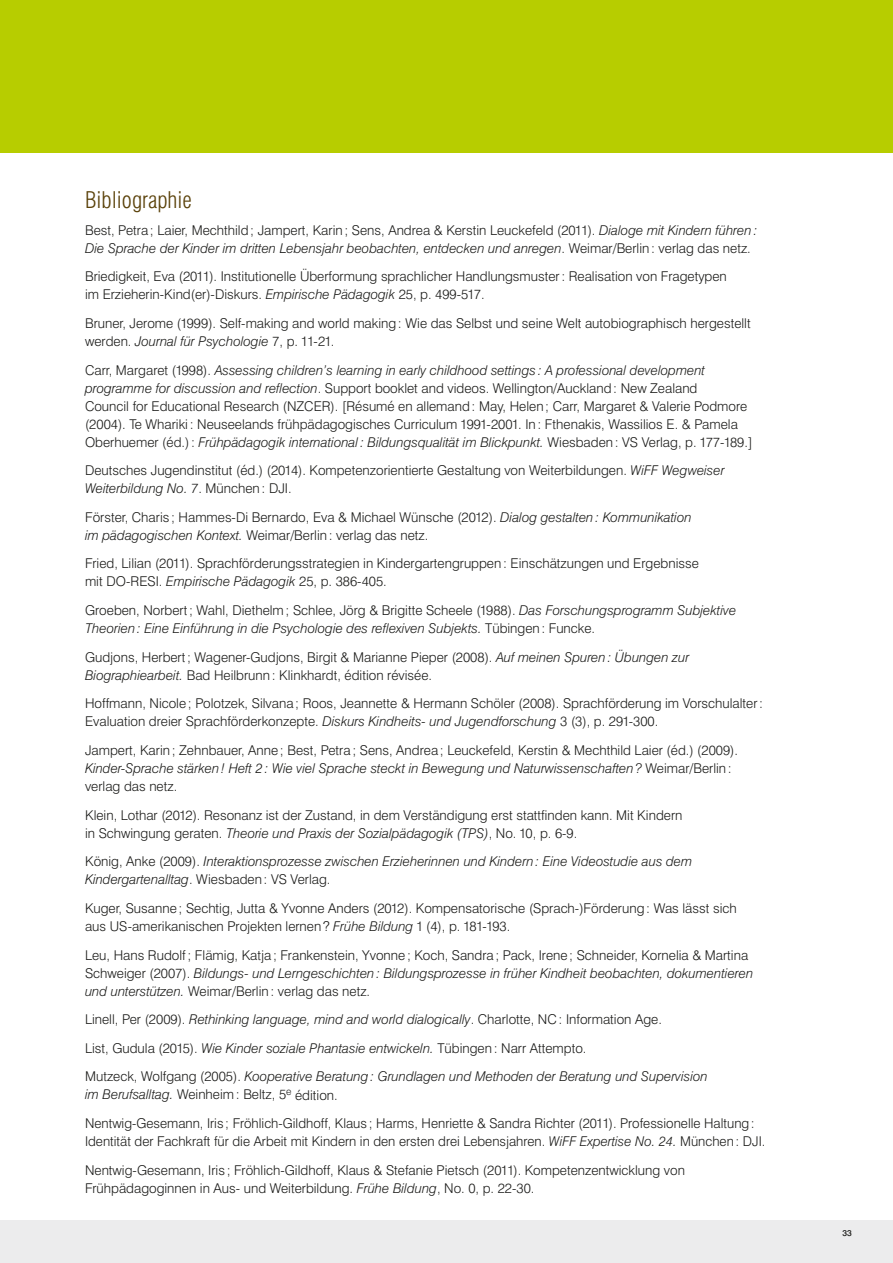
<style>
.page{position:relative;width:893px;height:1263px;background:#fff}
.page>*{position:absolute;margin:0;border:0;box-sizing:border-box;transform-origin:0 0}
.t1{font:300 condensed 22.65px "Swiss 721 BT";color:#5a4109}
.t2{font:300 13.5px/18px "Swiss 721 BT";color:#1a1a18}
.t3{font:italic 300 13.5px/18px "Swiss 721 BT";color:#1a1a18}
.t4{font:500 8.55px "Swiss 721 BT";color:#1a1a18}
.s1{font-style:italic}
.s2{font-style:normal}
</style>
<div class="page">
<div style="left:0;top:1220px;width:893px;height:43px;background:#ececed"></div>
<div style="left:0;top:0;width:893px;height:153px;background:#b7cd00"></div>
<h1 class="t1" style="left:85px;top:186px;width:108px">Bibliographie</h1>
<p class="t2" style="left:85px;top:221px;width:674px">Best, Petra; Laier, Mechthild; Jampert, Karin; Sens, Andrea &amp; Kerstin Leuckefeld (2011). <span class="s1">Dialoge mit Kindern führen:<br>Die Sprache der Kinder im dritten Lebensjahr beobachten, entdecken und anregen</span>. Weimar/Berlin: verlag das netz.</p>
<p class="t2" style="left:85px;top:267px;width:643px">Briedigkeit, Eva (2011). Institutionelle Überformung sprachlicher Handlungsmuster: Realisation von Fragetypen im Erzieherin-Kind(er)-Diskurs. <span class="s1">Empirische Pädagogik</span> 25, p. 499-517.</p>
<p class="t2" style="left:85px;top:314px;width:667px">Bruner, Jerome (1999). Self-making and world making: Wie das Selbst und seine Welt autobiographisch hergestellt werden. <span class="s1">Journal für Psychologie</span> 7, p. 11-21.</p>
<p class="t2" style="left:85px;top:361px;width:669px">Carr, Margaret (1998). <span class="s1">Assessing children’s learning in early childhood settings : A professional development programme for discussion and reflection</span>. Support booklet and videos. Wellington/Auckland: New Zealand<br>Council for Educational Research (NZCER). [Résumé en allemand: May, Helen; Carr, Margaret &amp; Valerie Podmore (2004). Te Whariki: Neuseelands frühpädagogisches Curriculum 1991-2001. In: Fthenakis, Wassilios E. &amp; Pamela Oberhuemer (éd.): <span class="s1">Frühpädagogik international: Bildungsqualität im Blickpunkt.</span> Wiesbaden: VS Verlag, p. 177-189.]</p>
<p class="t2" style="left:85px;top:461px;width:641px">Deutsches Jugendinstitut (éd.) (2014). Kompetenzorientierte Gestaltung von Weiterbildungen. <span class="s1">WiFF Wegweiser<br>Weiterbildung No. 7</span>. München: DJI.</p>
<p class="t2" style="left:85px;top:508px;width:608px">Förster, Charis ; Hammes-Di Bernardo, Eva &amp; Michael Wünsche (2012). <span class="s1">Dialog gestalten: Kommunikation im pädagogischen Kontext.</span> Weimar/Berlin: verlag das netz.</p>
<p class="t2" style="left:85px;top:555px;width:615px">Fried, Lilian (2011). Sprachförderungsstrategien in Kindergartengruppen: Einschätzungen und Ergebnisse mit DO-RESI. <span class="s1">Empirische Pädagogik</span> 25, p. 386-405.</p>
<p class="t3" style="left:85px;top:601px;width:653px"><span class="s2">Groeben, Norbert; Wahl, Diethelm; Schlee, Jörg &amp; Brigitte Scheele (1988).</span> Das Forschungsprogramm Subjektive<br>Theorien: Eine Einführung in die Psychologie des reflexiven Subjekts. <span class="s2">Tübingen: Funcke.</span></p>
<p class="t2" style="left:85px;top:648px;width:606px">Gudjons, Herbert; Wagener-Gudjons, Birgit &amp; Marianne Pieper (2008). <span class="s1">Auf meinen Spuren: Übungen zur<br>Biographiearbeit.</span> Bad Heilbrunn: Klinkhardt, édition révisée.</p>
<p class="t2" style="left:85px;top:694px;width:680px">Hoffmann, Nicole; Polotzek, Silvana; Roos, Jeannette &amp; Hermann Schöler (2008). Sprachförderung im Vorschulalter:<br>Evaluation dreier Sprachförderkonzepte. <span class="s1">Diskurs Kindheits- und Jugendforschung</span> 3 (3), p. 291-300.</p>
<p class="t2" style="left:85px;top:741px;width:655px">Jampert, Karin; Zehnbauer, Anne; Best, Petra; Sens, Andrea; Leuckefeld, Kerstin &amp; Mechthild Laier (éd.) (2009).<br><span class="s1">Kinder-Sprache stärken! Heft 2: Wie viel Sprache steckt in Bewegung und Naturwissenschaften?</span> Weimar/Berlin: verlag das netz.</p>
<p class="t2" style="left:85px;top:806px;width:599px">Klein, Lothar (2012). Resonanz ist der Zustand, in dem Verständigung erst stattfinden kann. Mit Kindern in Schwingung geraten. <span class="s1">Theorie und Praxis der Sozialpädagogik (TPS)</span>, No. 10, p. 6-9.</p>
<p class="t3" style="left:85px;top:852px;width:609px"><span class="s2">König, Anke (2009).</span> Interaktionsprozesse zwischen Erzieherinnen und Kindern: Eine Videostudie aus dem<br>Kindergartenalltag<span class="s2">. Wiesbaden: VS Verlag.</span></p>
<p class="t2" style="left:85px;top:899px;width:653px">Kuger, Susanne; Sechtig, Jutta &amp; Yvonne Anders (2012). Kompensatorische (Sprach-)Förderung: Was lässt sich aus US-amerikanischen Projekten lernen? <span class="s1">Frühe Bildung</span> 1 (4), p. 181-193.</p>
<p class="t2" style="left:85px;top:946px;width:670px">Leu, Hans Rudolf; Flämig, Katja; Frankenstein, Yvonne; Koch, Sandra; Pack, Irene; Schneider, Kornelia &amp; Martina<br>Schweiger (2007). <span class="s1">Bildungs- und Lerngeschichten: Bildungsprozesse in früher Kindheit beobachten, dokumentieren und unterstützen.</span> Weimar/Berlin: verlag das netz.</p>
<p class="t3" style="left:85px;top:1005px;width:624px;line-height:28.7px"><span class="s2">Linell, Per (2009).</span> Rethinking language, mind and world dialogically<span class="s2">. Charlotte, NC: Information Age.<br>List, Gudula (2015).</span> Wie Kinder soziale Phantasie entwickeln. <span class="s2">Tübingen: Narr Attempto.<br>Mutzeck, Wolfgang (2005).</span> Kooperative Beratung: Grundlagen und Methoden der Beratung und Supervision</p>
<p class="t2" style="left:85px;top:1080px;width:671px;line-height:28.7px"><span class="s1">im Berufsalltag.</span> Weinheim: Beltz, 5<sup>e</sup> édition.<br>Nentwig-Gesemann, Iris ; Fröhlich-Gildhoff, Klaus ; Harms, Henriette &amp; Sandra Richter (2011). Professionelle Haltung:</p>
<p class="t2" style="left:85px;top:1127px;width:682px;line-height:28.7px">Identität der Fachkraft für die Arbeit mit Kindern in den ersten drei Lebensjahren. <span class="s1">WiFF Expertise No. 24.</span> München: DJI.<br>Nentwig-Gesemann, Iris ; Fröhlich-Gildhoff, Klaus &amp; Stefanie Pietsch (2011). Kompetenzentwicklung von</p>
<p class="t2" style="left:85px;top:1179px;width:451px">Frühpädagoginnen in Aus- und Weiterbildung. <span class="s1">Frühe Bildung</span>, No. 0, p. 22-30.</p>
<p class="t4" style="left:842px;top:1227px;width:11px">33</p>
</div>
